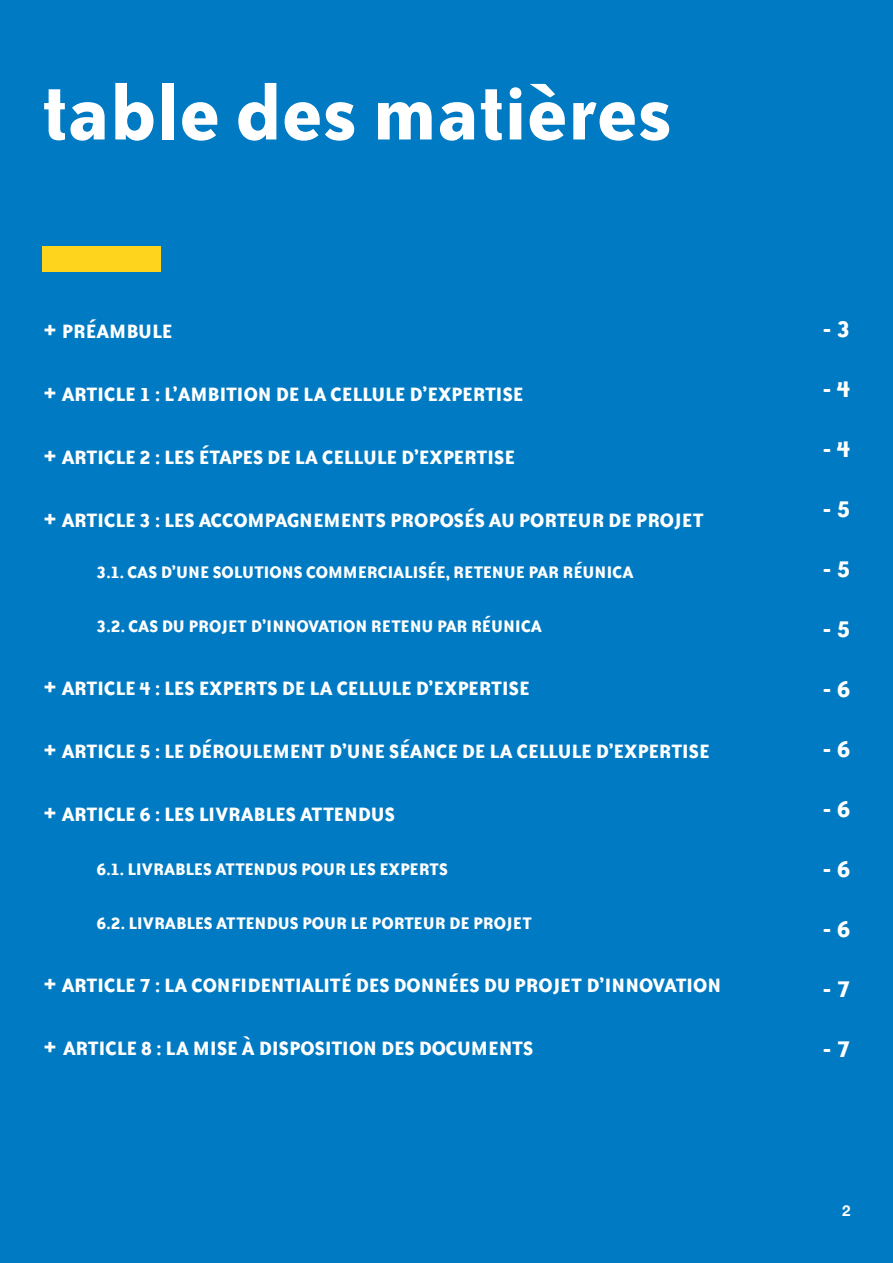
<style>
.page{position:relative;width:893px;height:1263px;background:#007ac2}
.page>*{position:absolute;margin:0;border:0;box-sizing:border-box;transform-origin:0 0}
.t1{font:700 85.5px "ITC Bailey Sans W01";color:#fff}
.t2{font:700 27px "ITC Bailey Sans W01";color:#fff}
.t3{font:700 22.5px "ITC Bailey Sans W01";color:#fff}
.t4{font:700 19.5px "ITC Bailey Sans W01";color:#fff}
.t5{font:700 15px "Helvetica Neue";color:#fff}
.s1{font-size:30px}
</style>
<div class="page">
<div style="left:43px;top:246px;width:118px;height:26px;background:#fed41d"></div>
<h1 class="t1" style="left:43px;top:67px;width:631px">table des matières</h1>
<p class="t3" style="left:43px;top:319px;width:131px"><span class="s1">+</span> PRÉAMBULE</p>
<p class="t2" style="left:822px;top:314px;width:30px">- 3</p>
<p class="t3" style="left:43px;top:382px;width:482px"><span class="s1">+</span> ARTICLE 1 : L’AMBITION DE LA CELLULE D’EXPERTISE</p>
<p class="t2" style="left:822px;top:374px;width:30px">- 4</p>
<p class="t3" style="left:43px;top:445px;width:474px"><span class="s1">+</span> ARTICLE 2 : LES ÉTAPES DE LA CELLULE D’EXPERTISE</p>
<p class="t2" style="left:822px;top:434px;width:30px">- 4</p>
<p class="t3" style="left:43px;top:508px;width:663px"><span class="s1">+</span> ARTICLE 3 : LES ACCOMPAGNEMENTS PROPOSÉS AU PORTEUR DE PROJET</p>
<p class="t4" style="left:97px;top:561px;width:538px">3.1. CAS D’UNE SOLUTIONS COMMERCIALISÉE, RETENUE PAR RÉUNICA</p>
<p class="t4" style="left:97px;top:615px;width:447px">3.2. CAS DU PROJET D’INNOVATION RETENU PAR RÉUNICA</p>
<p class="t2" style="left:822px;top:494px;width:30px">- 5</p>
<p class="t2" style="left:822px;top:554px;width:30px">- 5</p>
<p class="t2" style="left:822px;top:614px;width:30px">- 5</p>
<p class="t3" style="left:43px;top:676px;width:489px"><span class="s1">+</span> ARTICLE 4 : LES EXPERTS DE LA CELLULE D’EXPERTISE</p>
<p class="t2" style="left:822px;top:674px;width:30px">- 6</p>
<p class="t3" style="left:43px;top:739px;width:669px"><span class="s1">+</span> ARTICLE 5 : LE DÉROULEMENT D’UNE SÉANCE DE LA CELLULE D’EXPERTISE</p>
<p class="t2" style="left:822px;top:734px;width:30px">- 6</p>
<p class="t3" style="left:43px;top:802px;width:354px"><span class="s1">+</span> ARTICLE 6 : LES LIVRABLES ATTENDUS</p>
<p class="t2" style="left:822px;top:794px;width:30px">- 6</p>
<p class="t4" style="left:97px;top:858px;width:353px">6.1. LIVRABLES ATTENDUS POUR LES EXPERTS</p>
<p class="t2" style="left:822px;top:854px;width:30px">- 6</p>
<p class="t4" style="left:97px;top:912px;width:437px">6.2. LIVRABLES ATTENDUS POUR LE PORTEUR DE PROJET</p>
<p class="t2" style="left:822px;top:914px;width:30px">- 6</p>
<p class="t3" style="left:43px;top:973px;width:680px"><span class="s1">+</span> ARTICLE 7 : LA CONFIDENTIALITÉ DES DONNÉES DU PROJET D’INNOVATION</p>
<p class="t2" style="left:822px;top:974px;width:30px">- 7</p>
<p class="t3" style="left:43px;top:1036px;width:492px"><span class="s1">+</span> ARTICLE 8 : LA MISE À DISPOSITION DES DOCUMENTS</p>
<p class="t2" style="left:822px;top:1034px;width:30px">- 7</p>
<p class="t5" style="left:842px;top:1199px;width:10px">2</p>
</div>
